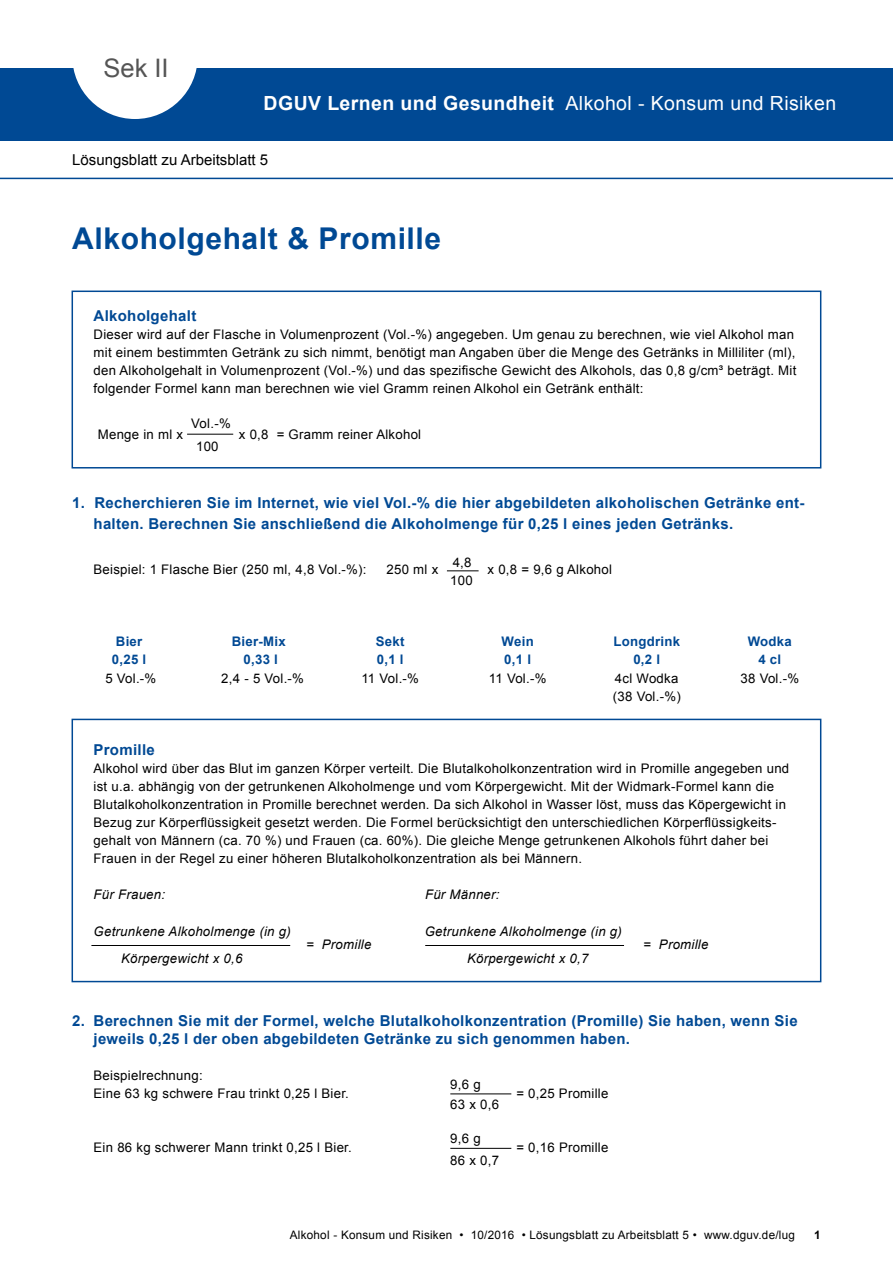
<style>
.page{position:relative;width:893px;height:1263px;background:#fff}
.page>*{position:absolute;margin:0;border:0;box-sizing:border-box;transform-origin:0 0}
.t1{font:700 30px "Arial";letter-spacing:.02em;color:#004994}
.t2{font:25.5px "Arial";color:#555}
.t3{font:19.5px "Arial";letter-spacing:.02em;color:#fff}
.t4{font:700 19.5px "Arial";letter-spacing:.02em;color:#fff}
.t5{font:700 15px/21px "Arial";letter-spacing:.02em;color:#004994}
.t6{font:15px "Arial";color:#000}
.t7{font:13.2px/18px "Arial";letter-spacing:.02em;color:#000}
.t8{font:italic 13.2px "Arial";letter-spacing:.02em;color:#000}
.t9{font:700 13.2px "Arial";letter-spacing:.02em;color:#004994}
.t10{font:11.7px "Arial";letter-spacing:.02em;color:#000}
.t11{font:700 11.7px "Arial";color:#000}
</style>
<div class="page">
<div style="left:0;top:68px;width:893px;height:72px;background:#004994"></div>
<svg style="left:73px;top:68px;width:124px;height:51px"></svg>
<hr style="left:0;top:178px;width:893px;height:1px;background:#004994">
<div style="left:72px;top:291px;width:749px;height:177px;border:2px solid #004994"></div>
<hr style="left:187px;top:434px;width:46px;height:1px;background:#000">
<hr style="left:447px;top:570px;width:32px;height:1px;background:#000">
<div style="left:72px;top:719px;width:749px;height:263px;border:2px solid #004994"></div>
<hr style="left:91px;top:945px;width:199px;height:1px;background:#000">
<hr style="left:450px;top:1093px;width:61px;height:1px;background:#000">
<hr style="left:450px;top:1148px;width:61px;height:1px;background:#000">
<hr style="left:425px;top:945px;width:199px;height:1px;background:#000">
<h2 class="t2" style="left:104px;top:51px;width:67px">Sek II</h2>
<h3 class="t4" style="left:264px;top:90px;width:292px">DGUV Lernen und Gesundheit</h3>
<h3 class="t3" style="left:566px;top:90px;width:272px">Alkohol - Konsum und Risiken</h3>
<p class="t6" style="left:72px;top:150px;width:197px">Lösungsblatt zu Arbeitsblatt 5</p>
<h1 class="t1" style="left:72px;top:218px;width:370px">Alkoholgehalt &amp; Promille</h1>
<p class="t5" style="left:94px;top:306px;width:104px">Alkoholgehalt</p>
<p class="t7" style="left:94px;top:326px;width:704px">Dieser wird auf der Flasche in Volumenprozent (Vol.-%) angegeben. Um genau zu berechnen, wie viel Alkohol man mit einem bestimmten Getränk zu sich nimmt, benötigt man Angaben über die Menge des Getränks in Milliliter (ml), den Alkoholgehalt in Volumenprozent (Vol.-%) und das spezifische Gewicht des Alkohols, das 0,8 g/cm³ beträgt. Mit folgender Formel kann man berechnen wie viel Gramm reinen Alkohol ein Getränk enthält:</p>
<p class="t7" style="left:98px;top:425px;width:87px">Menge in ml x</p>
<p class="t7" style="left:191px;top:414px;width:41px">Vol.-%</p>
<p class="t7" style="left:239px;top:425px;width:184px">x 0,8 = Gramm reiner Alkohol</p>
<p class="t7" style="left:196px;top:437px;width:24px">100</p>
<p class="t5" style="left:94px;top:492px;width:712px;text-indent:-21px">1. Recherchieren Sie im Internet, wie viel Vol.-% die hier abgebildeten alkoholischen Getränke ent&shy;halten. Berechnen Sie anschließend die Alkoholmenge für 0,25 l eines jeden Getränks.</p>
<p class="t7" style="left:94px;top:561px;width:275px">Beispiel: 1 Flasche Bier (250 ml, 4,8 Vol.-%):</p>
<p class="t7" style="left:387px;top:561px;width:53px">250 ml x</p>
<p class="t7" style="left:453px;top:553px;width:20px">4,8</p>
<p class="t7" style="left:488px;top:561px;width:126px">x 0,8 = 9,6 g Alkohol</p>
<p class="t7" style="left:450px;top:571px;width:24px">100</p>
<p class="t9" style="left:116px;top:633px;width:28px">Bier</p>
<p class="t9" style="left:232px;top:633px;width:55px">Bier-Mix</p>
<p class="t9" style="left:376px;top:633px;width:30px">Sekt</p>
<p class="t9" style="left:502px;top:633px;width:34px">Wein</p>
<p class="t9" style="left:613px;top:633px;width:68px">Longdrink</p>
<p class="t9" style="left:748px;top:633px;width:46px">Wodka</p>
<p class="t9" style="left:112px;top:651px;width:36px">0,25 l</p>
<p class="t9" style="left:244px;top:651px;width:36px">0,33 l</p>
<p class="t9" style="left:377px;top:651px;width:28px">0,1 l</p>
<p class="t9" style="left:504px;top:651px;width:28px">0,1 l</p>
<p class="t9" style="left:633px;top:651px;width:28px">0,2 l</p>
<p class="t9" style="left:758px;top:651px;width:24px">4 cl</p>
<p class="t7" style="left:105px;top:669px;width:53px">5 Vol.-%</p>
<p class="t7" style="left:221px;top:669px;width:84px">2,4 - 5 Vol.-%</p>
<p class="t7" style="left:361px;top:669px;width:59px">11 Vol.-%</p>
<p class="t7" style="left:489px;top:669px;width:59px">11 Vol.-%</p>
<p class="t7" style="left:615px;top:669px;width:65px">4cl Wodka</p>
<p class="t7" style="left:740px;top:669px;width:60px">38 Vol.-%</p>
<p class="t7" style="left:613px;top:687px;width:69px">(38 Vol.-%)</p>
<p class="t5" style="left:94px;top:739px;width:63px">Promille</p>
<p class="t7" style="left:94px;top:759px;width:697px">Alkohol wird über das Blut im ganzen Körper verteilt. Die Blutalkoholkonzentration wird in Promille angegeben und ist u.a. abhängig von der getrunkenen Alkoholmenge und vom Körpergewicht. Mit der Widmark-Formel kann die Blutalkoholkonzentration in Promille berechnet werden. Da sich Alkohol in Wasser löst, muss das Köpergewicht in Bezug zur Körperflüssigkeit gesetzt werden. Die Formel berücksichtigt den unterschiedlichen Körperflüssigkeits&shy;gehalt von Männern (ca. 70 %) und Frauen (ca. 60%). Die gleiche Menge getrunkenen Alkohols führt daher bei Frauen in der Regel zu einer höheren Blutalkoholkonzentration als bei Männern.</p>
<p class="t8" style="left:94px;top:886px;width:73px">Für Frauen:</p>
<p class="t8" style="left:425px;top:886px;width:76px">Für Männer:</p>
<p class="t8" style="left:94px;top:922px;width:199px">Getrunkene Alkoholmenge (in g)</p>
<p class="t8" style="left:425px;top:922px;width:199px">Getrunkene Alkoholmenge (in g)</p>
<p class="t8" style="left:306px;top:936px;width:67px">= Promille</p>
<p class="t8" style="left:643px;top:936px;width:67px">= Promille</p>
<p class="t8" style="left:121px;top:949px;width:123px">Körpergewicht x 0,6</p>
<p class="t8" style="left:467px;top:949px;width:123px">Körpergewicht x 0,7</p>
<p class="t5" style="left:94px;top:1012px;width:706px;line-height:18.1px;text-indent:-21px">2. Berechnen Sie mit der Formel, welche Blutalkoholkonzentration (Promille) Sie haben, wenn Sie jeweils 0,25 l der oben abgebildeten Getränke zu sich genommen haben.</p>
<p class="t7" style="left:94px;top:1067px;width:257px">Beispielrechnung:<br>Eine 63 kg schwere Frau trinkt 0,25 l Bier.</p>
<p class="t7" style="left:450px;top:1076px;width:32px">9,6 g</p>
<p class="t7" style="left:516px;top:1085px;width:94px">= 0,25 Promille</p>
<p class="t7" style="left:450px;top:1095px;width:50px">63 x 0,6</p>
<p class="t7" style="left:94px;top:1139px;width:260px">Ein 86 kg schwerer Mann trinkt 0,25 l Bier.</p>
<p class="t7" style="left:450px;top:1130px;width:32px">9,6 g</p>
<p class="t7" style="left:450px;top:1151px;width:50px">86 x 0,7</p>
<p class="t7" style="left:516px;top:1139px;width:94px">= 0,16 Promille</p>
<p class="t10" style="left:290px;top:1228px;width:507px">Alkohol - Konsum und Risiken • 10/2016 • Lösungsblatt zu Arbeitsblatt 5 • www.dguv.de/lug</p>
<p class="t11" style="left:814px;top:1227px;width:8px">1</p>
</div>
